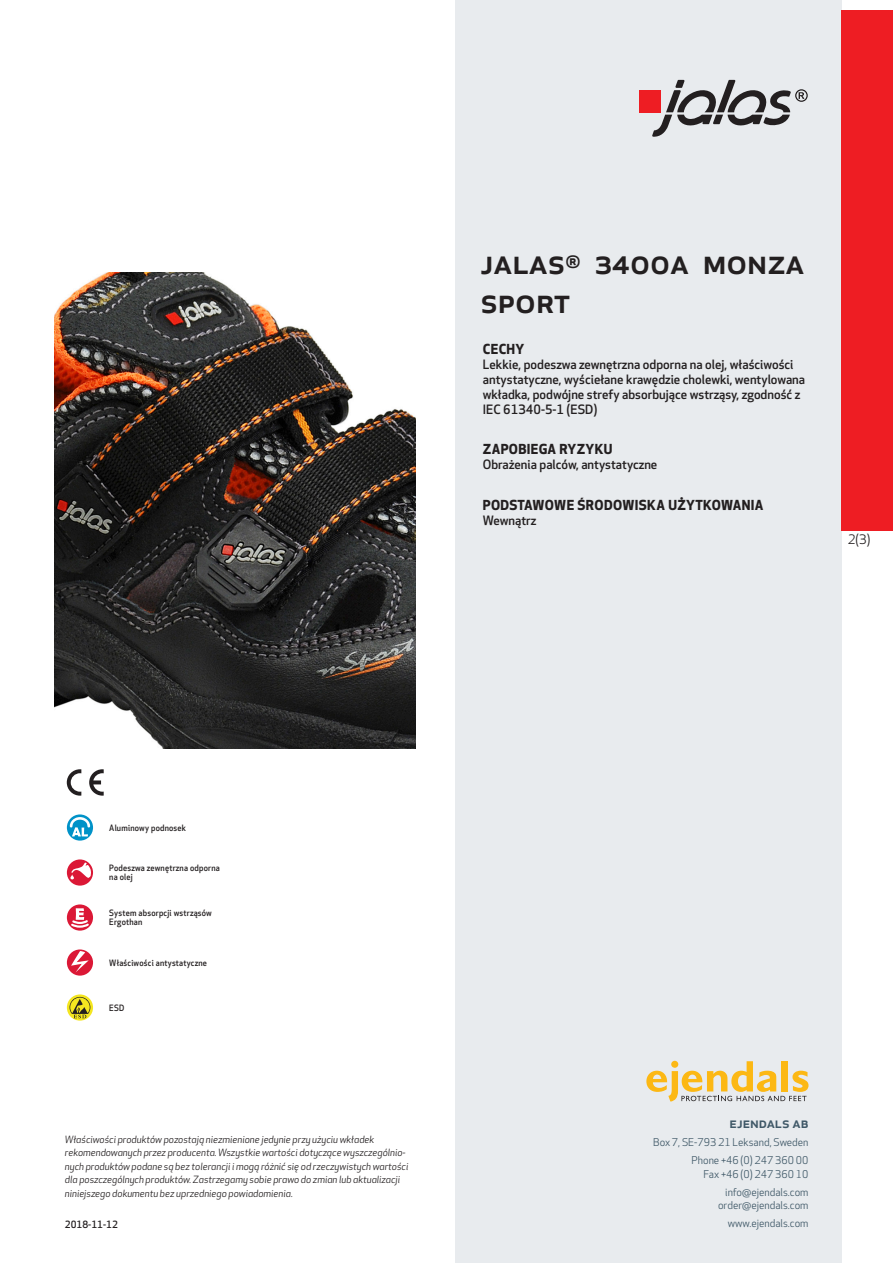
<style>
.page{position:relative;width:893px;height:1263px;background:#fff}
.page>*{position:absolute;margin:0;border:0;box-sizing:border-box;transform-origin:0 0}
.prodname{font:500 34.5px/39px "Apex New";color:#231f20}
.t1{font:500 15px "Apex New";color:#405968}
.Funktion_body{font:700 13.5px "Apex New";letter-spacing:.025em;color:#231f20}
.t2{font:12.75px "Apex New";color:#231f20}
.Funktion_body-2{font:500 12.6px/15px "Apex New";color:#231f20}
.t3{font:10.5px/18px "Apex New";color:#405968;text-align:right}
.t4{font:italic 9.75px/13.5px "Apex New";color:#231f20}
.Sidfot_datum{font:500 9.75px "Apex New";color:#231f20}
.Artikel{font:500 8.55px/9px "Apex New";letter-spacing:.025em;color:#231f20;scale:.95 1}
</style>
<div class="page">
<div style="left:455px;top:0;width:387px;height:1263px;background:#e8ebee"></div>
<svg style="left:646px;top:1061px;width:162px;height:40px"></svg>
<div style="left:842px;top:11px;width:51px;height:520px;background:#ee1d23"></div>
<div style="left:639px;top:90px;width:22px;height:22px;background:#ee1d23"></div>
<svg style="left:652px;top:80px;width:156px;height:57px"></svg>
<svg style="left:67px;top:814px;width:26px;height:27px"></svg>
<svg style="left:70px;top:817px;width:20px;height:19px"></svg>
<svg style="left:67px;top:859px;width:26px;height:27px"></svg>
<svg style="left:70px;top:862px;width:21px;height:17px"></svg>
<svg style="left:67px;top:904px;width:26px;height:27px"></svg>
<svg style="left:69px;top:908px;width:22px;height:21px"></svg>
<svg style="left:67px;top:949px;width:26px;height:27px"></svg>
<svg style="left:71px;top:951px;width:18px;height:21px"></svg>
<svg style="left:67px;top:994px;width:26px;height:26px"></svg>
<svg style="left:70px;top:997px;width:20px;height:21px"></svg>
<svg style="left:89px;top:769px;width:15px;height:27px"></svg>
<svg style="left:67px;top:769px;width:14px;height:27px"></svg>
<img style="left:54px;top:272px;width:361px;height:476px">
<p class="prodname" style="left:480px;top:241px;width:324px">JALAS<sup>®</sup> 3400A Monza<br>Sport</p>
<p class="Funktion_body" style="left:483px;top:339px;width:43px">CECHY</p>
<p class="Funktion_body-2" style="left:483px;top:356px;width:324px">Lekkie, podeszwa zewnętrzna odporna na olej, właściwości antystatyczne, wyściełane krawędzie cholewki, wentylowana wkładka, podwójne strefy absorbujące wstrząsy, zgodność z IEC 61340-5-1 (ESD)</p>
<p class="Funktion_body" style="left:483px;top:440px;width:131px">ZAPOBIEGA RYZYKU</p>
<p class="Funktion_body-2" style="left:483px;top:457px;width:176px">Obrażenia palców, antystatyczne</p>
<p class="Funktion_body" style="left:483px;top:495px;width:282px">PODSTAWOWE ŚRODOWISKA UŻYTKOWANIA</p>
<p class="Funktion_body-2" style="left:483px;top:513px;width:55px">Wewnątrz</p>
<p class="t2" style="left:848px;top:531px;width:24px">2(3)</p>
<p class="Artikel" style="left:109px;top:823px;width:82px">Aluminowy podnosek</p>
<p class="Artikel" style="left:109px;top:864px;width:118px">Podeszwa zewnętrzna odporna na olej</p>
<p class="Artikel" style="left:109px;top:909px;width:109px">System absorpcji wstrząsów<br>Ergothan</p>
<p class="Artikel" style="left:109px;top:958px;width:104px">Właściwości antystatyczne</p>
<p class="Artikel" style="left:109px;top:1003px;width:17px">ESD</p>
<p class="t4" style="left:65px;top:1132px;width:345px">Właściwości produktów pozostają niezmienione jedynie przy użyciu wkładek rekomendowanych przez producenta. Wszystkie wartości dotyczące wyszczególnio&shy;nych produktów podane są bez tolerancji i mogą różnić się od rzeczywistych wartości dla poszczególnych produktów. Zastrzegamy sobie prawo do zmian lub aktualizacji niniejszego dokumentu bez uprzedniego powiadomienia.</p>
<p class="Sidfot_datum" style="left:65px;top:1218px;width:54px">2018-11-12</p>
<h2 class="t1" style="left:729px;top:1113px;width:80px">ejendals ab</h2>
<p class="t3" style="left:653px;top:1133px;width:157px">Box 7, SE-793 21 Leksand, Sweden<br>Phone +46 (0) 247 360 00</p>
<p class="t3" style="left:703px;top:1165px;width:107px">Fax +46 (0) 247 360 10 info@ejendals.com</p>
<p class="t3" style="left:718px;top:1196px;width:92px">order@ejendals.com</p>
<p class="t3" style="left:728px;top:1215px;width:82px">www.ejendals.com</p>
</div>
